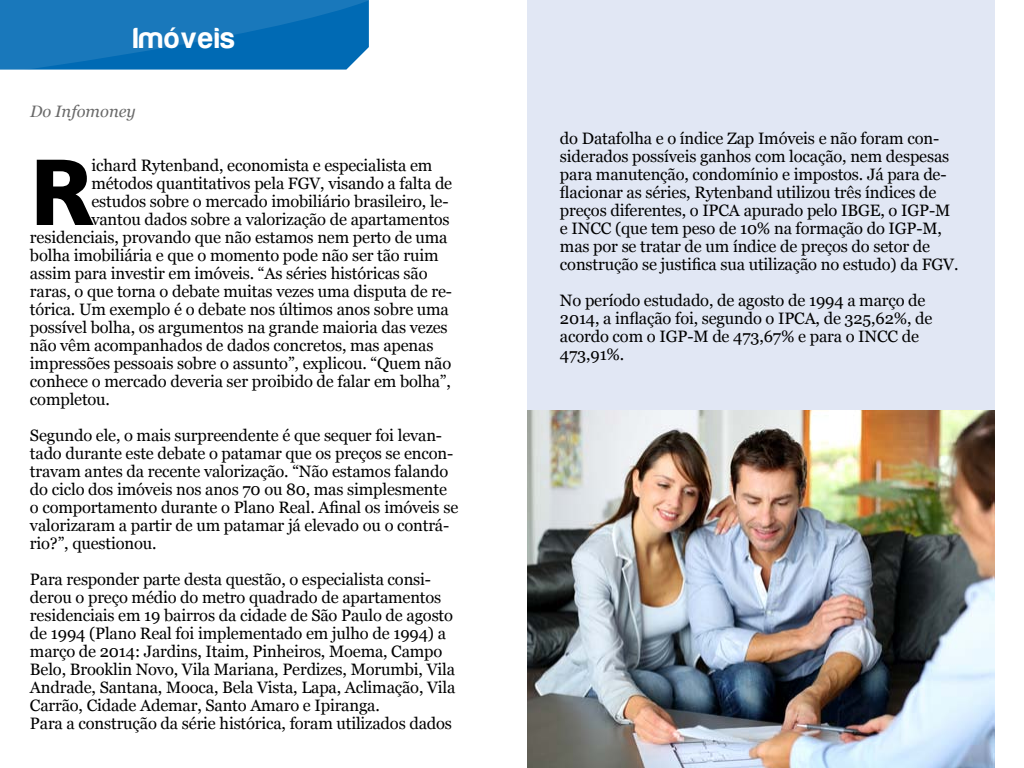
<style>
.page{position:relative;width:1024px;height:768px;background:#fff}
.page>*{position:absolute;margin:0;border:0;box-sizing:border-box;transform-origin:0 0}
.t1{font:700 95.6px "Humanist 521 BT";color:#000}
.t2{font:30px "Harabara";letter-spacing:.05em;color:#fff}
.t3{font:16.5px/18px "Georgia";letter-spacing:-.01em;color:#000}
.t4{font:italic 16.5px "Georgia";color:#696969}
</style>
<div class="page">
<div style="left:527px;top:0;width:467px;height:768px;background:#e1e7f4"></div>
<svg style="left:0;top:0;width:369px;height:70px;background:#1274b9"></svg>
<img style="left:527px;top:410px;width:467px;height:358px">
<h2 class="t2" style="left:133px;top:22px;width:103px">Imóveis</h2>
<p class="t4" style="left:30px;top:99px;width:107px">Do Infomoney</p>
<h1 class="t1" style="left:30px;top:133px;width:58px">R</h1>
<p class="t3" style="left:91px;top:156px;width:343px">ichard Rytenband, economista e especialista em</p>
<p class="t3" style="left:91px;top:174px;width:362px">métodos quantitativos pela FGV, visando a falta de</p>
<p class="t3" style="left:91px;top:192px;width:359px">estudos sobre o mercado imobiliário brasileiro, le-</p>
<p class="t3" style="left:91px;top:210px;width:360px">vantou dados sobre a valorização de apartamentos</p>
<p class="t3" style="left:30px;top:228px;width:419px">residenciais, provando que não estamos nem perto de uma</p>
<p class="t3" style="left:30px;top:246px;width:410px">bolha imobiliária e que o momento pode não ser tão ruim</p>
<p class="t3" style="left:30px;top:264px;width:399px">assim para investir em imóveis. “As séries históricas são</p>
<p class="t3" style="left:30px;top:282px;width:424px">raras, o que torna o debate muitas vezes uma disputa de re-</p>
<p class="t3" style="left:30px;top:300px;width:420px">tórica. Um exemplo é o debate nos últimos anos sobre uma</p>
<p class="t3" style="left:30px;top:318px;width:419px">possível bolha, os argumentos na grande maioria das vezes</p>
<p class="t3" style="left:30px;top:336px;width:405px">não vêm acompanhados de dados concretos, mas apenas</p>
<p class="t3" style="left:30px;top:354px;width:423px">impressões pessoais sobre o assunto”, explicou. “Quem não</p>
<p class="t3" style="left:30px;top:372px;width:423px">conhece o mercado deveria ser proibido de falar em bolha”,</p>
<p class="t3" style="left:30px;top:390px;width:82px">completou.</p>
<p class="t3" style="left:30px;top:426px;width:430px">Segundo ele, o mais surpreendente é que sequer foi levan&shy;tado durante este debate o patamar que os preços se encon&shy;travam antes da recente valorização. “Não estamos falando do ciclo dos imóveis nos anos 70 ou 80, mas simplesmente o comportamento durante o Plano Real. Afinal os imóveis se valorizaram a partir de um patamar já elevado ou o contrá&shy;rio?”, questionou.</p>
<p class="t3" style="left:30px;top:570px;width:427px">Para responder parte desta questão, o especialista consi&shy;derou o preço médio do metro quadrado de apartamentos residenciais em 19 bairros da cidade de São Paulo de agosto de 1994 (Plano Real foi implementado em julho de 1994) a março de 2014: Jardins, Itaim, Pinheiros, Moema, Campo Belo, Brooklin Novo, Vila Mariana, Perdizes, Morumbi, Vila Andrade, Santana, Mooca, Bela Vista, Lapa, Aclimação, Vila Carrão, Cidade Ademar, Santo Amaro e Ipiranga.<br>Para a construção da série histórica, foram utilizados dados</p>
<p class="t3" style="left:560px;top:129px;width:400px">do Datafolha e o índice Zap Imóveis e não foram con&shy;siderados possíveis ganhos com locação, nem despesas para manutenção, condomínio e impostos. Já para de&shy;flacionar as séries, Rytenband utilizou três índices de preços diferentes, o IPCA apurado pelo IBGE, o IGP-M e INCC (que tem peso de 10% na formação do IGP-M, mas por se tratar de um índice de preços do setor de construção se justifica sua utilização no estudo) da FGV.</p>
<p class="t3" style="left:560px;top:291px;width:374px">No período estudado, de agosto de 1994 a março de 2014, a inflação foi, segundo o IPCA, de 325,62%, de acordo com o IGP-M de 473,67% e para o INCC de 473,91%.</p>
</div>
